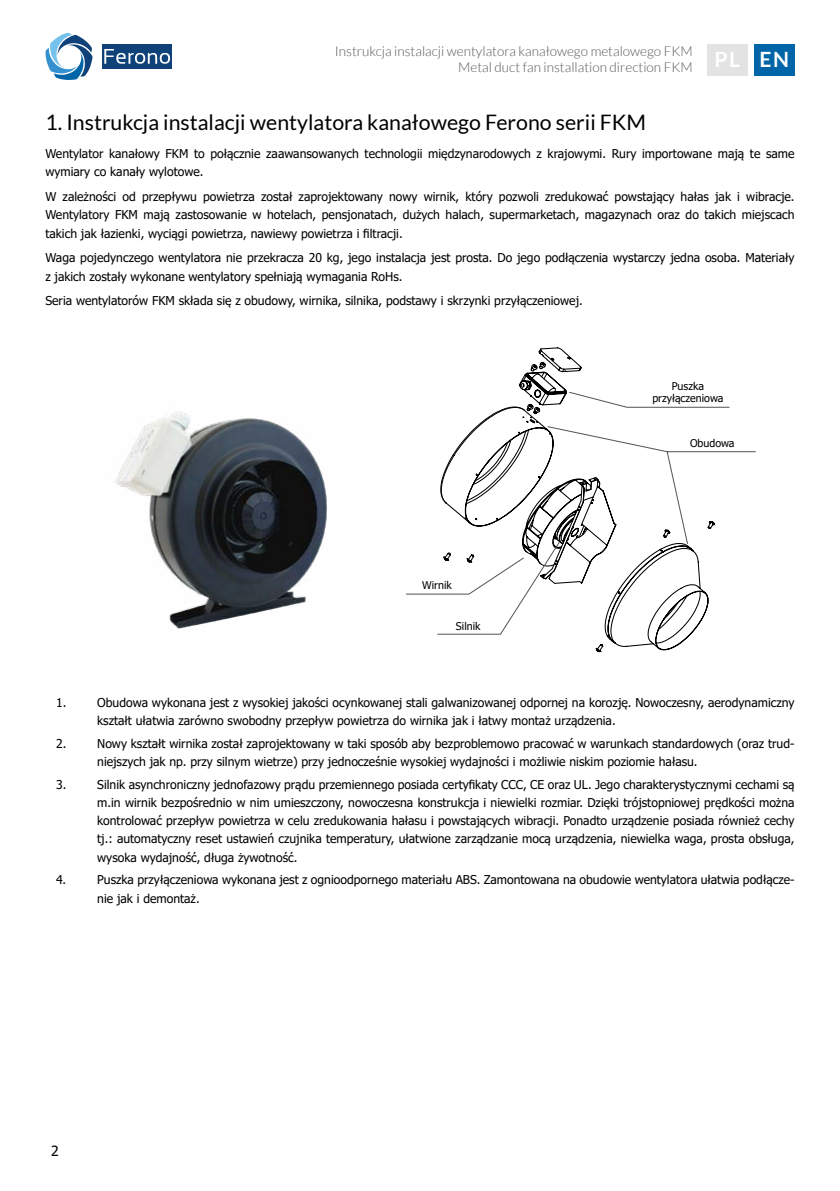
<style>
.page{position:relative;width:840px;height:1191px;background:#fff}
.page>*{position:absolute;margin:0;border:0;box-sizing:border-box;transform-origin:0 0}
.t1{font:21.4px "Lato";color:#000}
.t2{font:700 21px "Lato";color:#fff}
.t3{font:14px "Tahoma";color:#000}
.t4{font:300 13.6px/16px "Lato";color:#575756;text-align:right}
.t5{font:12.2px/18.2px "Tahoma";color:#000}
.t6{font:10.6px/12.8px "Tahoma";color:#000;text-align:center}
</style>
<div class="page">
<div style="left:102px;top:44px;width:70px;height:25px;background:#0f4279"></div>
<svg style="left:104px;top:49px;width:66px;height:15px"></svg>
<svg style="left:45px;top:33px;width:47px;height:47px"></svg>
<div style="left:706px;top:45px;width:41px;height:31px;background:#e3e3e3"></div>
<div style="left:753px;top:45px;width:41px;height:31px;background:#0064a8"></div>
<img style="left:115px;top:411px;width:212px;height:218px">
<svg style="left:518px;top:361px;width:172px;height:292px"></svg>
<svg style="left:406px;top:391px;width:350px;height:244px"></svg>
<p class="t4" style="left:335px;top:43px;width:359px">Instrukcja instalacji wentylatora kanałowego metalowego FKM<br>Metal duct fan installation direction FKM</p>
<h1 class="t1" style="left:45px;top:111px;width:602px">1. Instrukcja instalacji wentylatora kanałowego Ferono serii FKM</h1>
<h2 class="t2" style="left:714px;top:48px;width:76px">PL EN</h2>
<p class="t5" style="left:45px;top:145px;width:750px">Wentylator kanałowy FKM to połącznie zaawansowanych technologii międzynarodowych z krajowymi. Rury importowane mają te same wymiary co kanały wylotowe.</p>
<p class="t5" style="left:45px;top:188px;width:750px;text-align:justify">W zależności od przepływu powietrza został zaprojektowany nowy wirnik, który pozwoli zredukować powstający hałas jak i wibracje.<br>Wentylatory FKM mają zastosowanie w hotelach, pensjonatach, dużych halach, supermarketach, magazynach oraz do takich miejscach takich jak łazienki, wyciągi powietrza, nawiewy powietrza i filtracji.</p>
<p class="t5" style="left:45px;top:250px;width:750px">Waga pojedynczego wentylatora nie przekracza 20 kg, jego instalacja jest prosta. Do jego podłączenia wystarczy jedna osoba. Materiały z jakich zostały wykonane wentylatory spełniają wymagania RoHs.</p>
<p class="t5" style="left:45px;top:293px;width:538px">Seria wentylatorów FKM składa się z obudowy, wirnika, silnika, podstawy i skrzynki przyłączeniowej.</p>
<p class="t6" style="left:422px;top:579px;width:31px">Wirnik</p>
<p class="t6" style="left:455px;top:620px;width:26px">Silnik</p>
<p class="t6" style="left:652px;top:380px;width:73px">Puszka przyłączeniowa</p>
<p class="t6" style="left:689px;top:437px;width:46px">Obudowa</p>
<p class="t5" style="left:56px;top:694px;width:12px">1.</p>
<p class="t5" style="left:97px;top:694px;width:698px">Obudowa wykonana jest z wysokiej jakości ocynkowanej stali galwanizowanej odpornej na korozję. Nowoczesny, aerodynamiczny kształt ułatwia zarówno swobodny przepływ powietrza do wirnika jak i łatwy montaż urządzenia.</p>
<p class="t5" style="left:56px;top:735px;width:12px">2.</p>
<p class="t5" style="left:97px;top:735px;width:698px">Nowy kształt wirnika został zaprojektowany w taki sposób aby bezproblemowo pracować w warunkach standardowych (oraz trud&shy;niejszych jak np. przy silnym wietrze) przy jednocześnie wysokiej wydajności i możliwie niskim poziomie hałasu.</p>
<p class="t5" style="left:56px;top:775px;width:12px">3.</p>
<p class="t5" style="left:97px;top:775px;width:698px;text-align:justify">Silnik asynchroniczny jednofazowy prądu przemiennego posiada certyfikaty CCC, CE oraz UL. Jego charakterystycznymi cechami są m.in wirnik bezpośrednio w nim umieszczony, nowoczesna konstrukcja i niewielki rozmiar. Dzięki trójstopniowej prędkości można kontrolować przepływ powietrza w celu zredukowania hałasu i powstających wibracji. Ponadto urządzenie posiada również cechy tj.: automatyczny reset ustawień czujnika temperatury, ułatwione zarządzanie mocą urządzenia, niewielka waga, prosta obsługa, wysoka wydajność, długa żywotność.</p>
<p class="t5" style="left:56px;top:871px;width:12px">4.</p>
<p class="t5" style="left:97px;top:871px;width:698px">Puszka przyłączeniowa wykonana jest z ognioodpornego materiału ABS. Zamontowana na obudowie wentylatora ułatwia podłącze&shy;nie jak i demontaż.</p>
<p class="t3" style="left:51px;top:1141px;width:9px">2</p>
</div>
